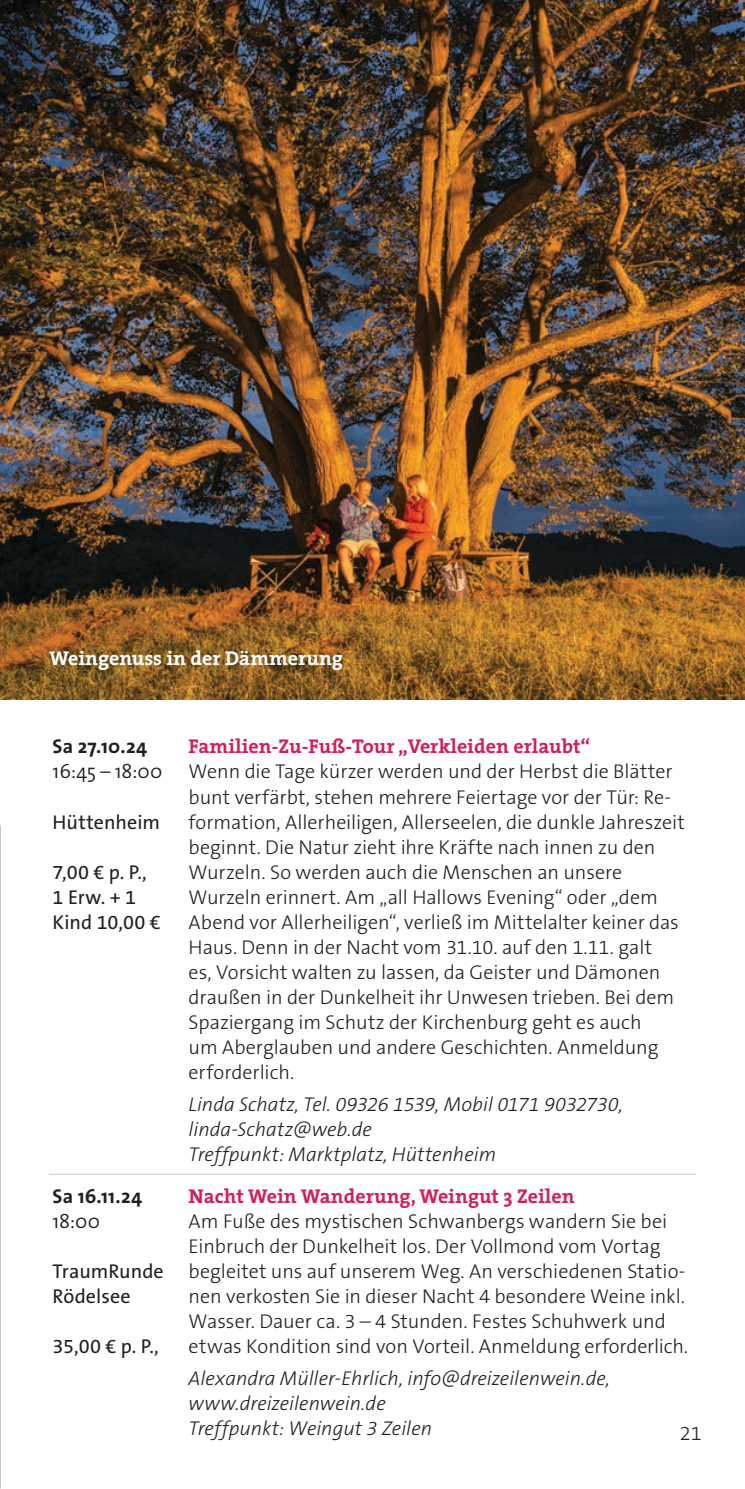
<style>
.page{position:relative;width:745px;height:1489px;background:#fff}
.page>*{position:absolute;margin:0;border:0;box-sizing:border-box;transform-origin:0 0}
.t1{font:300 20px/25px "The Sans B3";letter-spacing:-.005em;color:#231f20}
.t2{font:italic 300 20px/25px "The Sans B3";color:#231f20}
.t3{font:700 20px "The Serif";color:#d11f5d}
.t4{font:20px/25px "The Sans B W5 Plain";letter-spacing:.005em;color:#231f20}
.t5{font:700 20px "The Serif";color:#fff}
.t6{font:700 20px "The Sans";letter-spacing:.01em;color:#231f20}
.t7{font:300 20px "The Sans";color:#231f20}
.t8{font:300 20px "The Sans B W3";color:#231f20}
</style>
<div class="page">
<img style="left:0;top:0;width:744px;height:700px">
<hr style="left:49px;top:1173px;width:132px;height:1px;background:#c7c9cb">
<hr style="left:181px;top:1173px;width:514px;height:1px;background:#c7c9cb">
<p class="t5" style="left:50px;top:641px;width:295px">Weingenuss in der Dämmerung</p>
<p class="t6" style="left:53px;top:730px;width:96px">Sa 27.10.24</p>
<p class="t7" style="left:53px;top:755px;width:111px">16:45 – 18:00</p>
<p class="t4" style="left:53px;top:809px;width:109px">Hüttenheim</p>
<p class="t4" style="left:53px;top:859px;width:110px">7,00 € p. P.,<br>1 Erw. + 1<br>Kind 10,00 €</p>
<p class="t6" style="left:53px;top:1179px;width:91px">Sa 16.11.24</p>
<p class="t7" style="left:53px;top:1204px;width:49px">18:00</p>
<p class="t4" style="left:53px;top:1258px;width:113px">TraumRunde<br>Rödelsee</p>
<p class="t4" style="left:53px;top:1333px;width:108px">35,00 € p. P.,</p>
<p class="t3" style="left:188px;top:730px;width:403px">Familien-Zu-Fuß-Tour „Verkleiden erlaubt“</p>
<p class="t1" style="left:188px;top:760px;width:497px">Wenn die Tage kürzer werden und der Herbst die Blätter bunt verfärbt, stehen mehrere Feiertage vor der Tür: Re&shy;formation, Allerheiligen, Allerseelen, die dunkle Jahreszeit beginnt. Die Natur zieht ihre Kräfte nach innen zu den Wurzeln. So werden auch die Menschen an unsere Wurzeln erinnert. Am „all Hallows Evening“ oder „dem Abend vor Allerheiligen“, verließ im Mittelalter keiner das Haus. Denn in der Nacht vom 31.10. auf den 1.11. galt<br>es, Vorsicht walten zu lassen, da Geister und Dämonen draußen in der Dunkelheit ihr Unwesen trieben. Bei dem Spaziergang im Schutz der Kirchenburg geht es auch<br>um Aberglauben und andere Geschichten. Anmeldung erforderlich.</p>
<p class="t2" style="left:188px;top:1092px;width:435px">Linda Schatz, Tel. 09326 1539, Mobil 0171 9032730, linda-Schatz@web.de<br>Treffpunkt: Marktplatz, Hüttenheim</p>
<p class="t3" style="left:188px;top:1179px;width:387px">Nacht Wein Wanderung, Weingut 3 Zeilen</p>
<p class="t1" style="left:188px;top:1209px;width:500px">Am Fuße des mystischen Schwanbergs wandern Sie bei Einbruch der Dunkelheit los. Der Vollmond vom Vortag begleitet uns auf unserem Weg. An verschiedenen Statio&shy;nen verkosten Sie in dieser Nacht 4 besondere Weine inkl.<br>Wasser. Dauer ca. 3 – 4 Stunden. Festes Schuhwerk und etwas Kondition sind von Vorteil. Anmeldung erforderlich.</p>
<p class="t2" style="left:188px;top:1366px;width:422px">Alexandra Müller-Ehrlich, info@dreizeilenwein.de, www.dreizeilenwein.de<br>Treffpunkt: Weingut 3 Zeilen</p>
<p class="t8" style="left:679px;top:1419px;width:23px">21</p>
</div>
